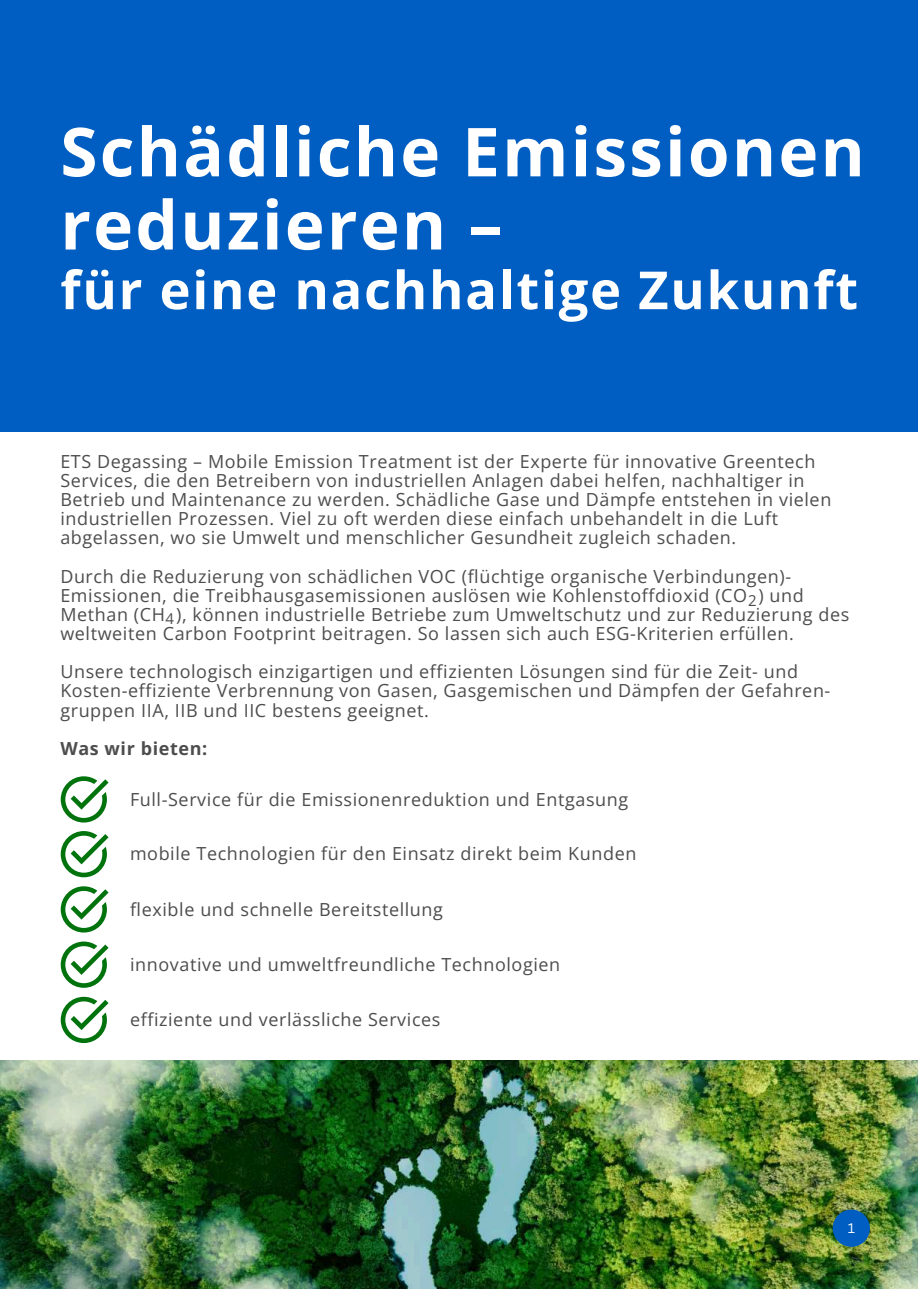
<style>
.page{position:relative;width:918px;height:1289px;background:#fff}
.page>*{position:absolute;margin:0;border:0;box-sizing:border-box;transform-origin:0 0}
.t1{font:700 67.5px/73.2px "Open Sans";letter-spacing:.035em;color:#fff}
.t2{font:700 52.5px "Open Sans";letter-spacing:.035em;color:#fff}
.t3{font:18px/19.2px "Open Sans";letter-spacing:.035em;color:#4d4d4d}
.t4{font:700 18px "Open Sans";letter-spacing:.035em;color:#4d4d4d}
.t5{font:15px "Open Sans";color:#4d4d4d}
.t6{font:13.5px "Canva Sans";color:#fff}
</style>
<div class="page">
<div style="left:0;top:0;width:918px;height:432px;background:#005ec2"></div>
<img style="left:0;top:1060px;width:918px;height:228px">
<svg style="left:61px;top:776px;width:48px;height:46px"></svg>
<svg style="left:61px;top:831px;width:48px;height:46px"></svg>
<svg style="left:61px;top:886px;width:48px;height:46px"></svg>
<svg style="left:61px;top:941px;width:48px;height:46px"></svg>
<svg style="left:61px;top:996px;width:48px;height:46px"></svg>
<div style="left:833px;top:1209px;width:37px;height:37px;background:#005ec2;border-radius:50%"></div>
<h1 class="t1" style="left:60px;top:113px;width:806px">Schädliche Emissionen reduzieren –</h1>
<h2 class="t2" style="left:60px;top:253px;width:799px">für eine nachhaltige Zukunft</h2>
<p class="t3" style="left:60px;top:451px;width:773px">ETS Degassing – Mobile Emission Treatment ist der Experte für innovative Greentech Services, die den Betreibern von industriellen Anlagen dabei helfen, nachhaltiger in Betrieb und Maintenance zu werden. Schädliche Gase und Dämpfe entstehen in vielen industriellen Prozessen. Viel zu oft werden diese einfach unbehandelt in die Luft abgelassen, wo sie Umwelt und menschlicher Gesundheit zugleich schaden.</p>
<p class="t3" style="left:60px;top:566px;width:790px">Durch die Reduzierung von schädlichen VOC (flüchtige organische Verbindungen)- Emissionen, die Treibhausgasemissionen auslösen wie Kohlenstoffdioxid (CO ) und Methan (CH ), können industrielle Betriebe zum Umweltschutz und zur Reduzierung des weltweiten Carbon Footprint beitragen. So lassen sich auch ESG-Kriterien erfüllen.</p>
<p class="t3" style="left:60px;top:661px;width:772px">Unsere technologisch einzigartigen und effizienten Lösungen sind für die Zeit- und<br>Kosten-effiziente Verbrennung von Gasen, Gasgemischen und Dämpfen der Gefahren&shy;gruppen IIA, IIB und IIC bestens geeignet.</p>
<p class="t4" style="left:60px;top:735px;width:148px">Was wir bieten:</p>
<p class="t5" style="left:748px;top:590px;width:10px">2</p>
<p class="t5" style="left:166px;top:607px;width:10px">4</p>
<p class="t3" style="left:130px;top:789px;width:500px">Full-Service für die Emissionenreduktion und Entgasung</p>
<p class="t3" style="left:130px;top:843px;width:508px">mobile Technologien für den Einsatz direkt beim Kunden</p>
<p class="t3" style="left:130px;top:898px;width:315px">flexible und schnelle Bereitstellung</p>
<p class="t3" style="left:130px;top:954px;width:432px">innovative und umweltfreundliche Technologien</p>
<p class="t3" style="left:130px;top:1009px;width:312px">effiziente und verlässliche Services</p>
<p class="t6" style="left:848px;top:1220px;width:9px">1</p>
</div>
